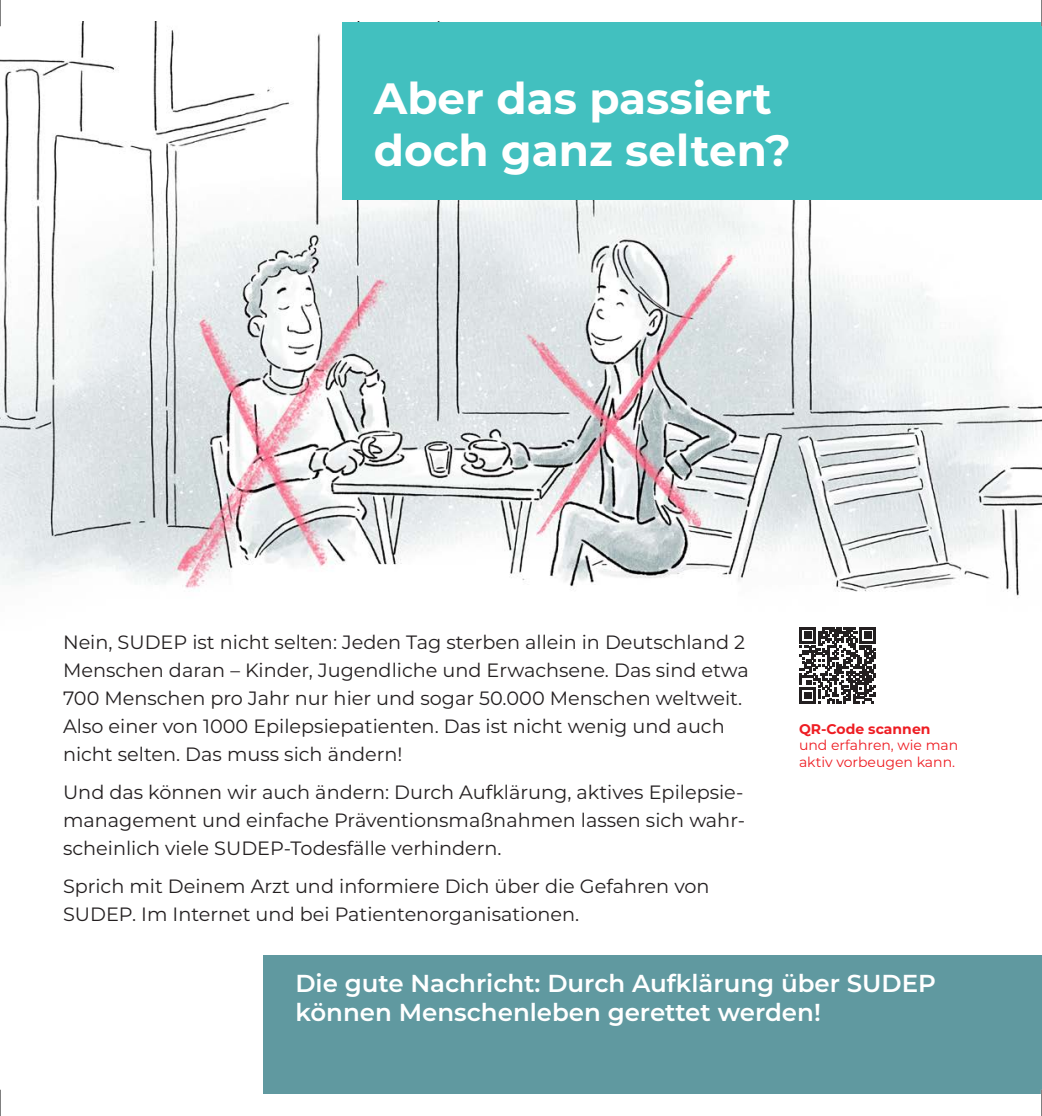
<style>
.page{position:relative;width:1042px;height:1116px;background:#fff}
.page>*{position:absolute;margin:0;border:0;box-sizing:border-box;transform-origin:0 0}
.t1{font:700 43.75px/52.5px "Montserrat";color:#fff}
.t2{font:600 24.5px/29.4px "Montserrat";color:#fff}
.t3{font:19.25px/28px "Montserrat";color:#231f20}
.t4{font:14px/16.8px "Montserrat";color:#ee1d23}
.t5{font:700 14px "Montserrat";color:#ee1d23}
</style>
<div class="page">
<img style="left:0;top:22px;width:1041px;height:576px">
<div style="left:342px;top:22px;width:700px;height:177px;background:#42c0bf"></div>
<svg style="left:799px;top:627px;width:77px;height:76px"></svg>
<div style="left:264px;top:954px;width:778px;height:139px;background:#6099a0"></div>
<svg style="left:0;top:0;width:1px;height:26px"></svg>
<svg style="left:0;top:1089px;width:1px;height:26px"></svg>
<svg style="left:1041px;top:0;width:1px;height:26px"></svg>
<svg style="left:1041px;top:1089px;width:1px;height:26px"></svg>
<h1 class="t1" style="left:374px;top:70px;width:418px">Aber das passiert doch ganz selten?</h1>
<p class="t3" style="left:63px;top:627px;width:687px">Nein, SUDEP ist nicht selten: Jeden Tag sterben allein in Deutschland 2<br>Menschen daran – Kinder, Jugendliche und Erwachsene. Das sind etwa 700 Menschen pro Jahr nur hier und sogar 50.000 Menschen weltweit.<br>Also einer von 1000 Epilepsiepatienten. Das ist nicht wenig und auch nicht selten. Das muss sich ändern!</p>
<p class="t3" style="left:63px;top:777px;width:684px;text-align:justify">Und das können wir auch ändern: Durch Aufklärung, aktives Epilepsie&shy;management und einfache Präventionsmaßnahmen lassen sich wahr&shy;scheinlich viele SUDEP-Todesfälle verhindern.</p>
<p class="t3" style="left:63px;top:871px;width:648px">Sprich mit Deinem Arzt und informiere Dich über die Gefahren von<br>SUDEP. Im Internet und bei Patientenorganisationen.</p>
<p class="t5" style="left:799px;top:718px;width:133px">QR-Code scannen</p>
<p class="t4" style="left:799px;top:736px;width:161px">und erfahren, wie man aktiv vorbeugen kann.</p>
<p class="t2" style="left:295px;top:967px;width:642px">Die gute Nachricht: Durch Aufklärung über SUDEP können Menschenleben gerettet werden!</p>
</div>
